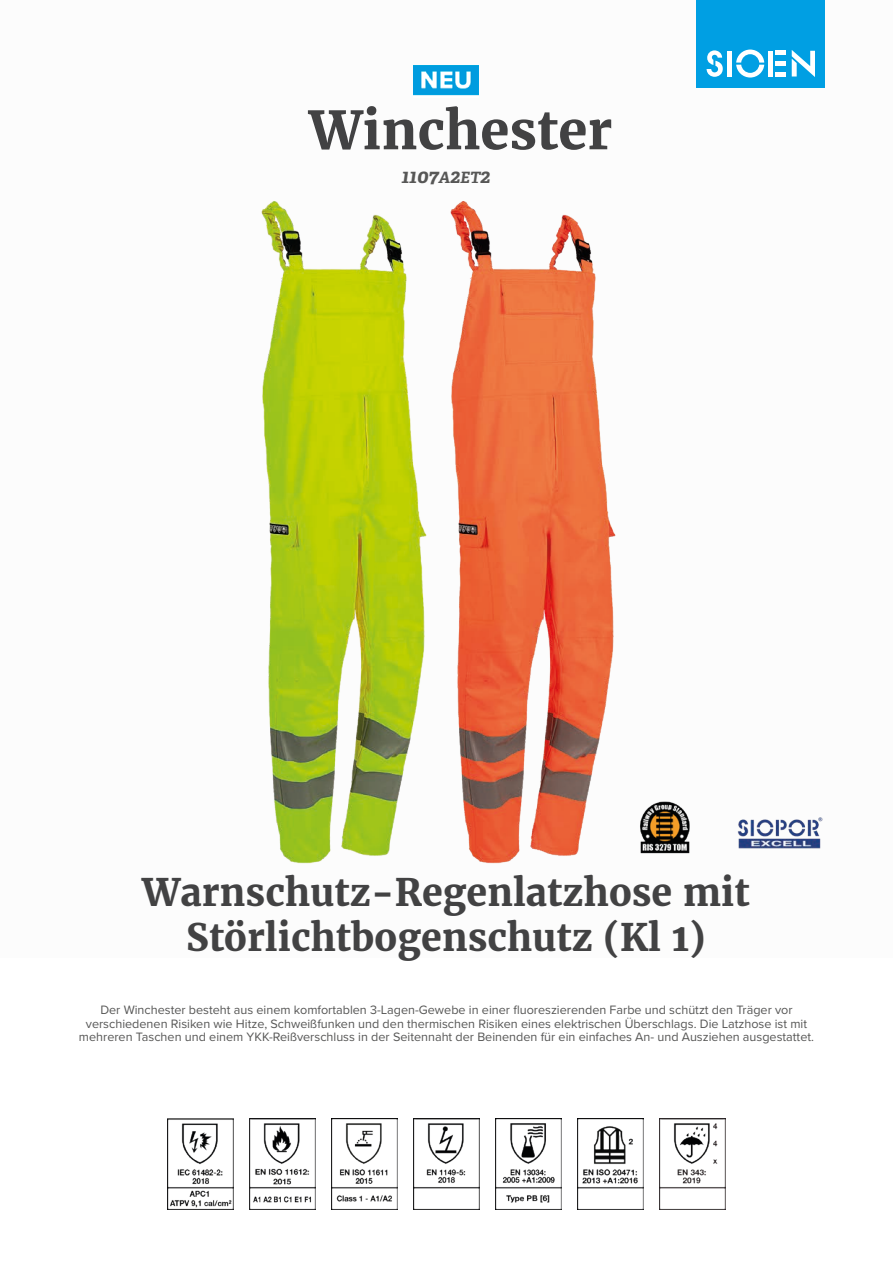
<style>
.page{position:relative;width:893px;height:1263px;background:#fff}
.page>*{position:absolute;margin:0;border:0;box-sizing:border-box;transform-origin:0 0}
.t1{font:700 52.5px "Merriweather";color:#424243}
.t2{font:700 37.5px/45px "Merriweather";color:#424243;text-align:center}
.t3{font:italic 700 19.5px "Adelle";color:#575756}
.t4{font:12.6px/13.6px "Proxima Nova";color:#575756;text-align:center}
.s1{font-size:15.6px}
</style>
<div class="page">
<div style="left:697px;top:0;width:128px;height:88px;background:#009fe3"></div>
<svg style="left:707px;top:50px;width:16px;height:27px"></svg>
<svg style="left:736px;top:50px;width:28px;height:28px"></svg>
<div style="left:727px;top:51px;width:5px;height:26px;background:#fff"></div>
<div style="left:768px;top:51px;width:5px;height:26px;background:#fff"></div>
<div style="left:775px;top:72px;width:11px;height:5px;background:#fff"></div>
<div style="left:775px;top:61px;width:11px;height:5px;background:#fff"></div>
<hr style="left:775px;top:51px;width:11px;height:4px;background:#fff">
<svg style="left:792px;top:50px;width:23px;height:27px"></svg>
<img style="left:783px;top:817px;width:40px;height:32px">
<img style="left:167px;top:1118px;width:66px;height:92px">
<img style="left:249px;top:1118px;width:66px;height:92px">
<img style="left:331px;top:1118px;width:66px;height:92px">
<img style="left:413px;top:1118px;width:67px;height:92px">
<img style="left:495px;top:1118px;width:67px;height:92px">
<img style="left:577px;top:1118px;width:67px;height:92px">
<img style="left:659px;top:1118px;width:67px;height:92px">
<img style="left:261px;top:201px;width:37px;height:662px">
<img style="left:298px;top:201px;width:485px;height:663px">
<img style="left:413px;top:65px;width:65px;height:31px">
<h1 class="t1" style="left:309px;top:95px;width:305px">Winchester</h1>
<h3 class="t3" style="left:401px;top:164px;width:90px">1107<span class="s1">A</span>2<span class="s1">ET</span>2</h3>
<h2 class="t2" style="left:142px;top:869px;width:609px">Warnschutz-Regenlatzhose mit<br>Störlichtbogenschutz (Kl 1)</h2>
<p class="t4" style="left:79px;top:1002px;width:737px">Der Winchester besteht aus einem komfortablen 3-Lagen-Gewebe in einer fluoreszierenden Farbe und schützt den Träger vor verschiedenen Risiken wie Hitze, Schweißfunken und den thermischen Risiken eines elektrischen Überschlags. Die Latzhose ist mit mehreren Taschen und einem YKK-Reißverschluss in der Seitennaht der Beinenden für ein einfaches An- und Ausziehen ausgestattet.</p>
</div>
